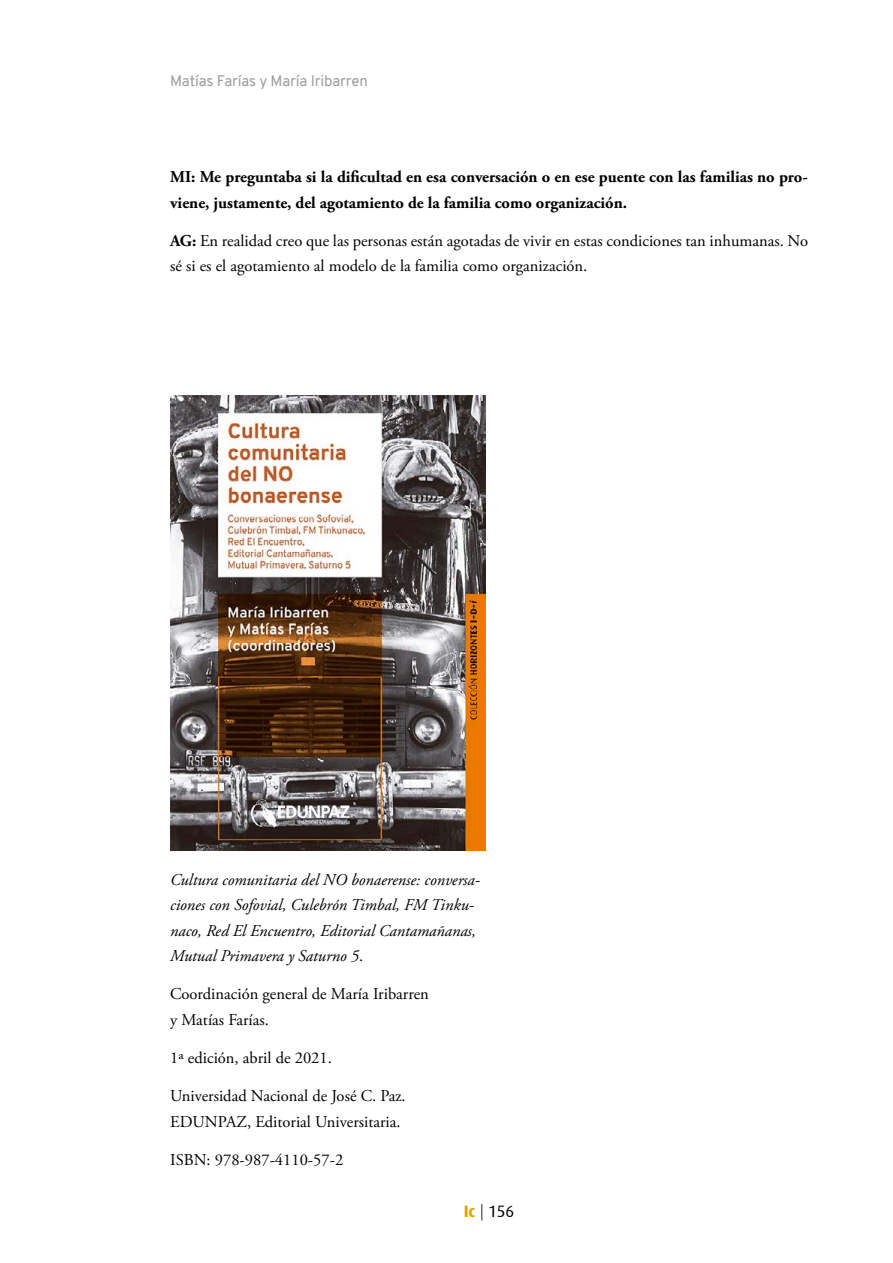
<style>
.page{position:relative;width:893px;height:1263px;background:#fff}
.page>*{position:absolute;margin:0;border:0;box-sizing:border-box;transform-origin:0 0}
.t1{font:16.5px/25.5px "Adobe Garamond Pro";color:#000}
.t2{font:italic 16.5px/25.5px "Adobe Garamond Pro";color:#000}
.t3{font:700 16.5px/25.5px "Adobe Garamond Pro";color:#000}
.t4{font:16.5px "Dax";color:#000}
.t5{font:15px "Overpass";letter-spacing:-.01em;color:#9d9d9c}
.s1{font-weight:700}
.s2{font-style:normal}
.s3{font-weight:700;color:#e3a200}
.s4{font-weight:300}
</style>
<div class="page">
<img style="left:170px;top:395px;width:315px;height:456px">
<p class="t5" style="left:170px;top:71px;width:199px">Matías Farías y María Iribarren</p>
<p class="t3" style="left:170px;top:164px;width:639px">MI: Me preguntaba si la dificultad en esa conversación o en ese puente con las familias no pro&shy;viene, justamente, del agotamiento de la familia como organización.</p>
<p class="t1" style="left:170px;top:228px;width:639px"><span class="s1">AG:</span> En realidad creo que las personas están agotadas de vivir en estas condiciones tan inhumanas. No sé si es el agotamiento al modelo de la familia como organización.</p>
<p class="t2" style="left:170px;top:867px;width:312px">Cultura comunitaria del NO bonaerense: conversa&shy;ciones con Sofovial, Culebrón Timbal, FM Tinku&shy;naco, Red El Encuentro, Editorial Cantamañanas, Mutual Primavera y Saturno 5<span class="s2">.</span></p>
<p class="t1" style="left:170px;top:982px;width:260px">Coordinación general de María Iribarren y Matías Farías.</p>
<p class="t1" style="left:170px;top:1046px;width:163px">1ª edición, abril de 2021.</p>
<p class="t1" style="left:170px;top:1084px;width:237px">Universidad Nacional de José C. Paz.<br>EDUNPAZ, Editorial Universitaria.</p>
<p class="t1" style="left:170px;top:1148px;width:175px">ISBN: 978-987-4110-57-2</p>
<p class="t4" style="left:464px;top:1202px;width:52px"><span class="s3">Ic</span> <span class="s4">|</span> 156</p>
</div>
